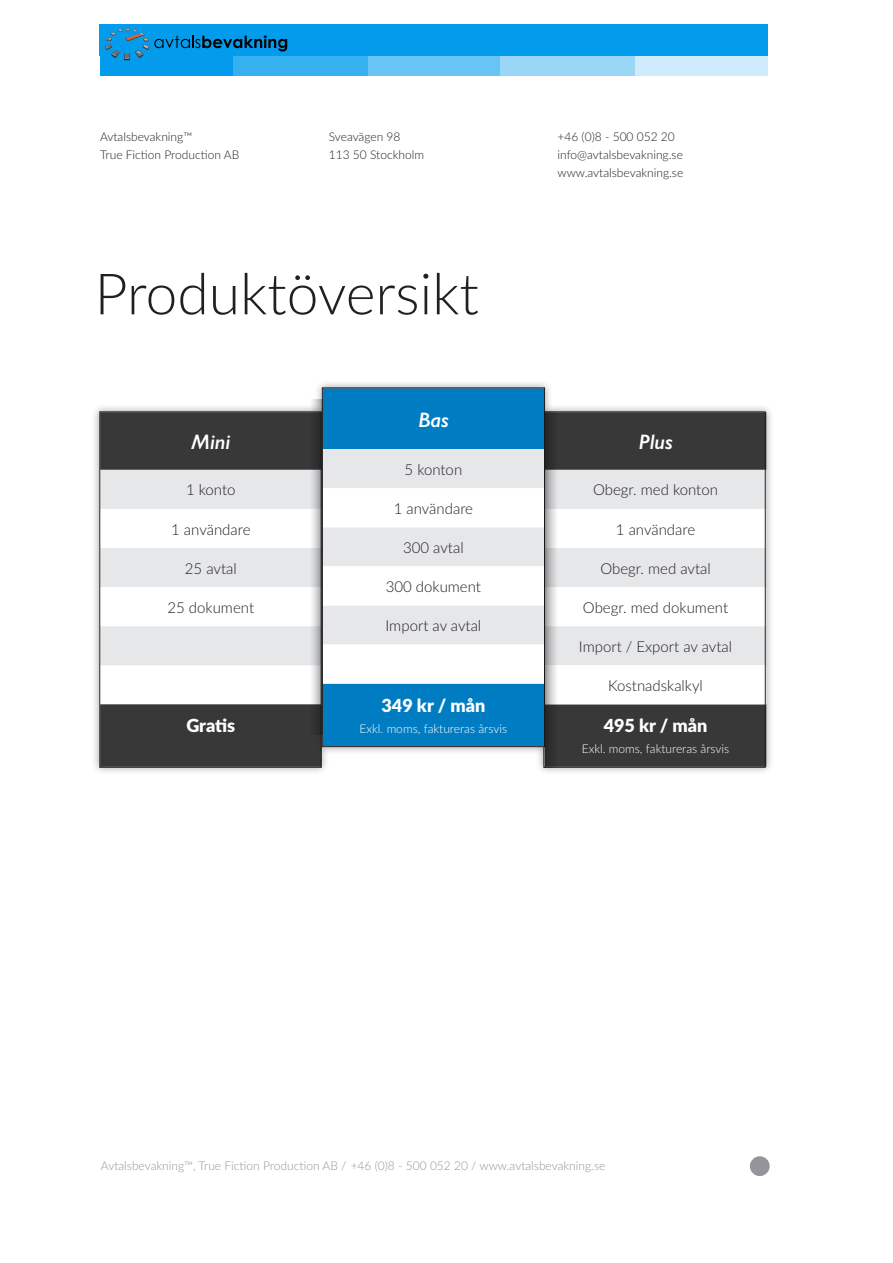
<style>
.page{position:relative;width:893px;height:1263px;background:#fff}
.page>*{position:absolute;margin:0;border:0;box-sizing:border-box;transform-origin:0 0}
.t1{font:300 57px "Lato";color:#231f20}
.t2{font:italic 600 21px "Gill Sans";color:#fff}
.t3{font:900 18px "Lato";color:#fff}
.t4{font:300 15px "Lato";color:#231f20}
.t5{font:300 12px/18px "Lato";color:#231f20}
.t6{font:300 12px "Lato";color:#939598}
.t7{font:300 12px "Lato";color:#fff}
</style>
<div class="page">
<div style="left:100px;top:55px;width:134px;height:20px;background:#039cec"></div>
<div style="left:634px;top:55px;width:134px;height:20px;background:#cdebfb"></div>
<div style="left:367px;top:55px;width:134px;height:20px;background:#68c4f4"></div>
<div style="left:233px;top:55px;width:135px;height:20px;background:#35b0f0"></div>
<div style="left:500px;top:55px;width:134px;height:20px;background:#9ad7f7"></div>
<div style="left:100px;top:24px;width:668px;height:32px;background:#039cec"></div>
<div style="left:750px;top:1156px;width:20px;height:20px;background:#939598;border-radius:50%"></div>
<svg style="left:105px;top:29px;width:182px;height:31px"></svg>
<div style="left:91px;top:403px;width:239px;height:373px;background:#231f20;opacity:.4"></div>
<div style="left:101px;top:413px;width:219px;height:353px;background:#383839"></div>
<div style="left:535px;top:403px;width:239px;height:373px;background:#231f20;opacity:.4"></div>
<div style="left:557px;top:413px;width:207px;height:353px;background:#383839"></div>
<div style="left:313px;top:379px;width:240px;height:376px;background:#231f20;opacity:.4"></div>
<div style="left:324px;top:389px;width:219px;height:356px;background:#007cc3"></div>
<svg style="left:100px;top:449px;width:666px;height:255px"></svg>
<div style="left:322px;top:387px;width:223px;height:360px;border:1px solid #231f20"></div>
<svg style="left:310px;top:400px;width:12px;height:334px;background:#98989a"></svg>
<svg style="left:545px;top:412px;width:12px;height:356px;background:#909192"></svg>
<p class="t5" style="left:100px;top:127px;width:141px">Avtalsbevakning™<br>True Fiction Production AB</p>
<p class="t5" style="left:329px;top:127px;width:97px">Sveavägen 98<br>113 50 Stockholm</p>
<p class="t5" style="left:557px;top:127px;width:127px">+46 (0)8 - 500 052 20 info@avtalsbevakning.se www.avtalsbevakning.se</p>
<p class="t1" style="left:95px;top:254px;width:386px">Produktöversikt</p>
<p class="t2" style="left:191px;top:429px;width:41px">Mini</p>
<p class="t4" style="left:186px;top:480px;width:51px">1 konto</p>
<p class="t4" style="left:171px;top:519px;width:81px">1 användare</p>
<p class="t4" style="left:185px;top:558px;width:53px">25 avtal</p>
<p class="t4" style="left:168px;top:597px;width:88px">25 dokument</p>
<p class="t3" style="left:186px;top:712px;width:50px">Gratis</p>
<p class="t2" style="left:418px;top:407px;width:32px">Bas</p>
<p class="t4" style="left:405px;top:459px;width:59px">5 konton</p>
<p class="t4" style="left:394px;top:498px;width:81px">1 användare</p>
<p class="t4" style="left:403px;top:537px;width:62px">300 avtal</p>
<p class="t4" style="left:386px;top:576px;width:97px">300 dokument</p>
<p class="t4" style="left:386px;top:615px;width:97px">Import av avtal</p>
<p class="t3" style="left:381px;top:691px;width:105px">349 kr / mån</p>
<p class="t7" style="left:360px;top:720px;width:149px">Exkl. moms, faktureras årsvis</p>
<p class="t2" style="left:638px;top:429px;width:36px">Plus</p>
<p class="t4" style="left:593px;top:480px;width:126px">Obegr. med konton</p>
<p class="t4" style="left:616px;top:519px;width:81px">1 användare</p>
<p class="t4" style="left:600px;top:558px;width:112px">Obegr. med avtal</p>
<p class="t4" style="left:583px;top:597px;width:147px">Obegr. med dokument</p>
<p class="t4" style="left:579px;top:636px;width:155px">Import / Export av avtal</p>
<p class="t4" style="left:608px;top:675px;width:96px">Kostnadskalkyl</p>
<p class="t3" style="left:604px;top:712px;width:105px">495 kr / mån</p>
<p class="t7" style="left:582px;top:741px;width:149px">Exkl. moms, faktureras årsvis</p>
<p class="t6" style="left:101px;top:1157px;width:506px">Avtalsbevakning™, True Fiction Production AB / +46 (0)8 - 500 052 20 / www.avtalsbevakning.se</p>
</div>
